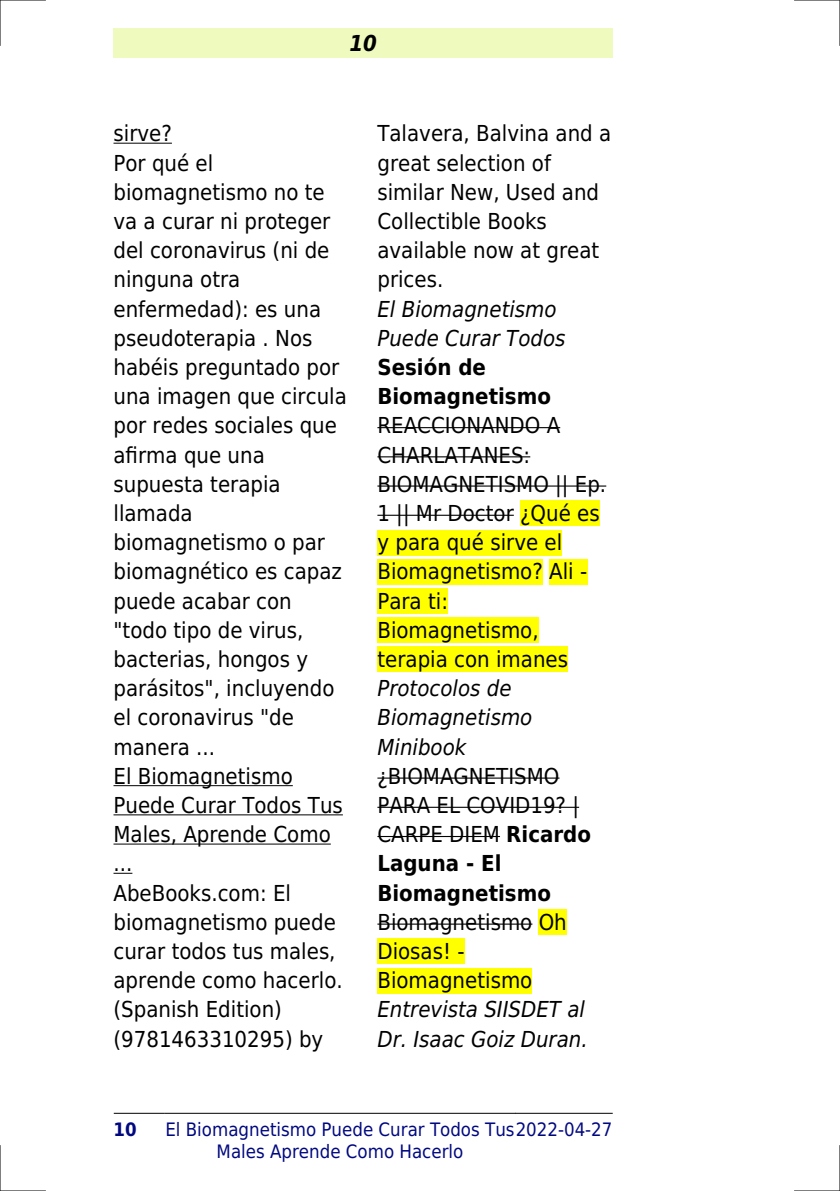
<style>
.page{position:relative;width:840px;height:1191px;background:#fff}
.page>*{position:absolute;margin:0;border:0;box-sizing:border-box;transform-origin:0 0}
.t1{font:22px/29.2px "DejaVu Sans Condensed";color:#000}
.t2{font:italic 22px/29.2px "DejaVu Sans Condensed";color:#000}
.t3{font:700 22px/29.2px "DejaVu Sans Condensed";color:#000}
.t4{font:italic 700 22px "DejaVu Sans Condensed";color:#000}
.t5{font:18.6px/22.2px "DejaVu Sans Condensed";color:#000880}
.t6{font:700 18.6px "DejaVu Sans Condensed";color:#000880}
.s1{font-weight:700}
</style>
<div class="page">
<div style="left:113px;top:28px;width:499px;height:30px;background:#effbbe"></div>
<hr style="left:114px;top:1113px;width:50px;height:1px;background:#000">
<hr style="left:164px;top:1113px;width:351px;height:1px;background:#000">
<hr style="left:515px;top:1113px;width:97px;height:1px;background:#000">
<hr style="left:113px;top:143px;width:59px;height:1px;background:#000">
<hr style="left:113px;top:785px;width:179px;height:1px;background:#000">
<hr style="left:113px;top:814px;width:230px;height:1px;background:#000">
<hr style="left:113px;top:843px;width:217px;height:1px;background:#000">
<svg style="left:113px;top:872px;width:19px;height:1px"></svg>
<hr style="left:377px;top:427px;width:183px;height:1px;background:#000">
<hr style="left:377px;top:456px;width:153px;height:1px;background:#000">
<hr style="left:377px;top:485px;width:229px;height:1px;background:#000">
<hr style="left:377px;top:515px;width:136px;height:1px;background:#000">
<div style="left:520px;top:500px;width:79px;height:26px;background:#ff0"></div>
<div style="left:377px;top:530px;width:185px;height:25px;background:#ff0"></div>
<div style="left:377px;top:559px;width:165px;height:25px;background:#ff0"></div>
<div style="left:549px;top:559px;width:38px;height:25px;background:#ff0"></div>
<div style="left:377px;top:588px;width:71px;height:26px;background:#ff0"></div>
<div style="left:377px;top:617px;width:161px;height:26px;background:#ff0"></div>
<div style="left:377px;top:646px;width:190px;height:26px;background:#ff0"></div>
<hr style="left:377px;top:777px;width:182px;height:1px;background:#000">
<hr style="left:377px;top:806px;width:201px;height:2px;background:#000">
<hr style="left:377px;top:836px;width:122px;height:1px;background:#000">
<hr style="left:377px;top:923px;width:155px;height:1px;background:#000">
<div style="left:538px;top:909px;width:28px;height:26px;background:#ff0"></div>
<div style="left:377px;top:938px;width:87px;height:26px;background:#ff0"></div>
<div style="left:377px;top:967px;width:155px;height:26px;background:#ff0"></div>
<hr style="left:0;top:0;width:45px;height:1px;background:#000">
<hr style="left:794px;top:0;width:45px;height:1px;background:#000">
<hr style="left:0;top:1190px;width:45px;height:1px;background:#000">
<hr style="left:794px;top:1190px;width:45px;height:1px;background:#000">
<hr style="left:0;top:0;width:1px;height:45px;background:#000">
<hr style="left:0;top:1145px;width:1px;height:46px;background:#000">
<hr style="left:839px;top:0;width:1px;height:45px;background:#000">
<hr style="left:839px;top:1145px;width:1px;height:46px;background:#000">
<p class="t4" style="left:349px;top:30px;width:29px">10</p>
<p class="t1" style="left:113px;top:119px;width:235px">sirve?<br>Por qué el biomagnetismo no te va a curar ni proteger del coronavirus (ni de ninguna otra enfermedad): es una pseudoterapia . Nos habéis preguntado por una imagen que circula por redes sociales que afirma que una supuesta terapia llamada biomagnetismo o par biomagnético es capaz puede acabar con "todo tipo de virus, bacterias, hongos y parásitos", incluyendo el coronavirus "de manera ...<br>El Biomagnetismo<br>Puede Curar Todos Tus<br>Males, Aprende Como ...<br>AbeBooks.com: El biomagnetismo puede curar todos tus males, aprende como hacerlo. (Spanish Edition) (9781463310295) by</p>
<p class="t1" style="left:377px;top:119px;width:235px">Talavera, Balvina and a great selection of similar New, Used and<br>Collectible Books available now at great prices.</p>
<p class="t2" style="left:377px;top:294px;width:189px">El Biomagnetismo<br>Puede Curar Todos</p>
<p class="t3" style="left:377px;top:353px;width:175px">Sesión de<br>Biomagnetismo</p>
<p class="t1" style="left:377px;top:411px;width:230px">REACCIONANDO A<br>CHARLATANES:<br>BIOMAGNETISMO || Ep.<br>1 || Mr Doctor ¿Qué es y para qué sirve el<br>Biomagnetismo? Ali -<br>Para ti:<br>Biomagnetismo, terapia con imanes</p>
<p class="t2" style="left:377px;top:674px;width:156px">Protocolos de<br>Biomagnetismo<br>Minibook</p>
<p class="t1" style="left:377px;top:761px;width:215px">¿BIOMAGNETISMO<br>PARA EL COVID19? |<br>CARPE DIEM <span class="s1">Ricardo<br>Laguna - El<br>Biomagnetismo</span></p>
<p class="t1" style="left:377px;top:907px;width:191px">Biomagnetismo Oh<br>Diosas! -<br>Biomagnetismo</p>
<p class="t2" style="left:377px;top:995px;width:212px">Entrevista SIISDET al<br>Dr. Isaac Goiz Duran.</p>
<p class="t6" style="left:113px;top:1118px;width:25px">10</p>
<p class="t5" style="left:216px;top:1118px;width:397px;text-indent:-51px">El Biomagnetismo Puede Curar Todos Tus2022-04-27<br>Males Aprende Como Hacerlo</p>
</div>
